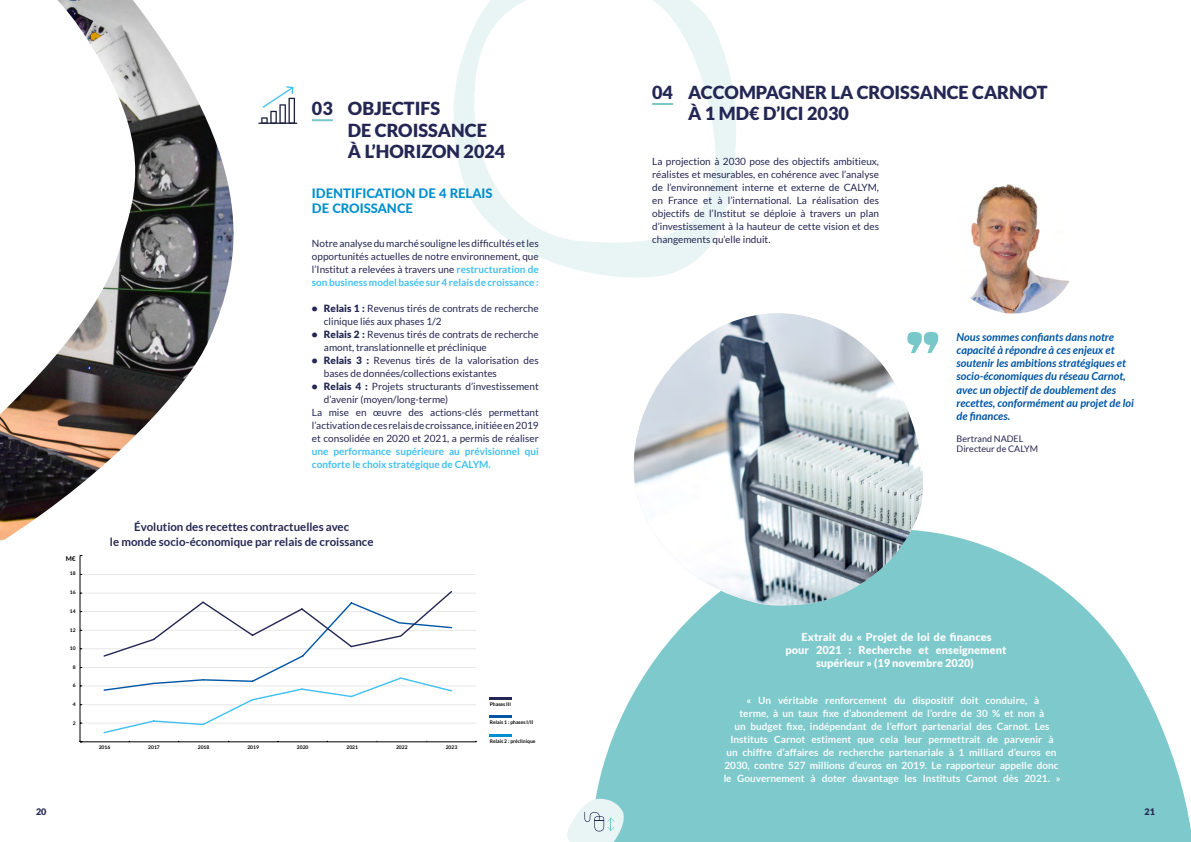
<style>
.page{position:relative;width:1191px;height:842px;background:#fff}
.page>*{position:absolute;margin:0;border:0;box-sizing:border-box;transform-origin:0 0}
.t1{font:900 18px/21.6px "Lato";color:#242753}
.t2{font:800 13px/15.6px "Lato";color:#008fcf}
.t3{font:700 11.5px/14.9px "Lato";color:#242753;text-align:center}
.t4{font:italic 700 11px/13.2px "Lato";color:#0056a4}
.t5{font:900 11px/13px "Lato";color:#fff;text-align:center}
.t6{font:10px/13px "Lato";color:#242753}
.t7{font:700 10px/13px "Lato";color:#fff;text-align:center}
.t8{font:700 10px/13px "Lato";color:#41c0f0}
.t9{font:9px/10.8px "Lato";color:#242753}
.t10{font:900 9px "Lato";color:#242753}
.t11{font:700 6.6px "Lato";color:#000}
.t12{font:700 5px "Lato";color:#000}
.s1{font-weight:700;color:#41c0f0}
.s2{font-weight:900}
</style>
<div class="page">
<svg style="left:453px;top:0;width:283px;height:278px"></svg>
<hr style="left:312px;top:119px;width:21px;height:2px;background:#78c7c9">
<hr style="left:258px;top:123px;width:39px;height:1px;background:#1a203d">
<svg style="left:261px;top:86px;width:34px;height:38px"></svg>
<hr style="left:489px;top:734px;width:23px;height:3px;background:#008fcf">
<hr style="left:489px;top:715px;width:23px;height:3px;background:#0056a4">
<hr style="left:489px;top:697px;width:23px;height:2px;background:#242753">
<hr style="left:80px;top:593px;width:396px;height:1px;background:#000">
<hr style="left:80px;top:611px;width:396px;height:1px;background:#000">
<hr style="left:80px;top:630px;width:396px;height:1px;background:#000">
<hr style="left:80px;top:648px;width:396px;height:1px;background:#000">
<hr style="left:80px;top:667px;width:396px;height:1px;background:#000">
<hr style="left:80px;top:686px;width:396px;height:1px;background:#000">
<hr style="left:80px;top:704px;width:396px;height:1px;background:#000">
<hr style="left:80px;top:723px;width:396px;height:1px;background:#000">
<hr style="left:80px;top:555px;width:1px;height:187px;background:#000">
<hr style="left:80px;top:741px;width:396px;height:1px;background:#000">
<svg style="left:102px;top:591px;width:351px;height:143px"></svg>
<svg style="left:0;top:540px;width:258px;height:177px"></svg>
<img style="left:0;top:0;width:234px;height:540px">
<hr style="left:80px;top:574px;width:396px;height:1px;background:#000">
<hr style="left:652px;top:103px;width:21px;height:2px;background:#78c7c9">
<svg style="left:926px;top:332px;width:12px;height:21px"></svg>
<img style="left:970px;top:184px;width:100px;height:130px">
<svg style="left:595px;top:531px;width:596px;height:311px;fill:#7ec9cb"></svg>
<img style="left:616px;top:313px;width:310px;height:293px">
<svg style="left:567px;top:799px;width:60px;height:43px;background:#d9ebec"></svg>
<p class="t11" style="left:66px;top:554px;width:11px">M€</p>
<p class="t12" style="left:70px;top:570px;width:7px">18</p>
<p class="t12" style="left:70px;top:590px;width:7px">16</p>
<p class="t12" style="left:70px;top:608px;width:7px">14</p>
<p class="t12" style="left:70px;top:627px;width:7px">12</p>
<p class="t12" style="left:70px;top:645px;width:7px">10</p>
<p class="t12" style="left:73px;top:664px;width:4px">8</p>
<p class="t12" style="left:73px;top:683px;width:4px">6</p>
<p class="t12" style="left:73px;top:701px;width:4px">4</p>
<p class="t12" style="left:73px;top:720px;width:4px">2</p>
<h1 class="t1" style="left:348px;top:97px;width:159px;text-indent:-36px">03 OBJECTIFS<br>DE CROISSANCE<br>À L’HORIZON 2024</h1>
<h2 class="t2" style="left:312px;top:185px;width:182px">IDENTIFICATION DE 4 RELAIS<br>DE CROISSANCE</h2>
<p class="t6" style="left:312px;top:236px;width:228px;text-align:justify">Notre analyse du marché souligne les difficultés et les opportunités actuelles de notre environnement, que l’Institut a relevées à travers une <span class="s1">restructuration de son business model basée sur 4 relais de croissance :</span></p>
<p class="t6" style="left:324px;top:301px;width:216px;text-indent:-12px"><span class="s2">• Relais 1 :</span> Revenus tirés de contrats de recherche clinique liés aux phases 1/2</p>
<p class="t6" style="left:324px;top:327px;width:216px;text-indent:-12px"><span class="s2">• Relais 2 :</span> Revenus tirés de contrats de recherche amont, translationnelle et préclinique</p>
<p class="t6" style="left:324px;top:353px;width:216px;text-indent:-12px"><span class="s2">• Relais 3 :</span> Revenus tirés de la valorisation des bases de données/collections existantes</p>
<p class="t6" style="left:312px;top:379px;width:228px"><span class="s2">• Relais 4 :</span> Projets structurants d’investissement</p>
<p class="t6" style="left:324px;top:392px;width:126px">d’avenir (moyen/long-terme)</p>
<p class="t6" style="left:312px;top:405px;width:228px">La mise en œuvre des actions-clés permettant</p>
<p class="t6" style="left:312px;top:418px;width:228px">l’activation de ces relais de croissance, initiée en 2019</p>
<p class="t6" style="left:312px;top:431px;width:228px">et consolidée en 2020 et 2021, a permis de réaliser</p>
<p class="t8" style="left:312px;top:444px;width:228px">une performance supérieure au prévisionnel qui conforte le choix stratégique de CALYM.</p>
<p class="t3" style="left:110px;top:520px;width:265px">Évolution des recettes contractuelles avec<br>le monde socio-économique par relais de croissance</p>
<p class="t12" style="left:99px;top:744px;width:13px">2016</p>
<p class="t12" style="left:148px;top:744px;width:13px">2017</p>
<p class="t12" style="left:198px;top:744px;width:13px">2018</p>
<p class="t12" style="left:247px;top:744px;width:13px">2019</p>
<p class="t12" style="left:297px;top:744px;width:13px">2020</p>
<p class="t12" style="left:346px;top:744px;width:13px">2021</p>
<p class="t12" style="left:396px;top:744px;width:13px">2022</p>
<p class="t12" style="left:446px;top:744px;width:13px">2023</p>
<p class="t12" style="left:490px;top:701px;width:23px">Phases III</p>
<p class="t12" style="left:490px;top:720px;width:45px">Relais 1 : phases I/II</p>
<p class="t12" style="left:490px;top:738px;width:47px">Relais 2 : préclinique</p>
<h1 class="t1" style="left:688px;top:81px;width:361px;text-indent:-36px">04 ACCOMPAGNER LA CROISSANCE CARNOT<br>À 1 MD€ D’ICI 2030</h1>
<p class="t6" style="left:652px;top:155px;width:228px;text-align:justify">La projection à 2030 pose des objectifs ambitieux, réalistes et mesurables, en cohérence avec l’analyse de l’environnement interne et externe de CALYM, en France et à l’international. La réalisation des objectifs de l’Institut se déploie à travers un plan d’investissement à la hauteur de cette vision et des changements qu’elle induit.</p>
<p class="t4" style="left:956px;top:330px;width:179px">Nous sommes confiants dans notre capacité à répondre à ces enjeux et soutenir les ambitions stratégiques et socio-économiques du réseau Carnot, avec un objectif de doublement des recettes, conformément au projet de loi de finances.</p>
<p class="t9" style="left:956px;top:433px;width:83px">Bertrand NADEL<br>Directeur de CALYM</p>
<p class="t5" style="left:785px;top:630px;width:223px">Extrait du « Projet de loi de finances<br>pour 2021 : Recherche et enseignement supérieur » (19 novembre 2020)</p>
<p class="t7" style="left:723px;top:694px;width:338px">« Un véritable renforcement du dispositif doit conduire, à<br>terme, à un taux fixe d’abondement de l’ordre de 30 % et non à<br>un budget fixe, indépendant de l’effort partenarial des Carnot. Les Instituts Carnot estiment que cela leur permettrait de parvenir à<br>un chiffre d’affaires de recherche partenariale à 1 milliard d’euros en 2030, contre 527 millions d’euros en 2019. Le rapporteur appelle donc le Gouvernement à doter davantage les Instituts Carnot dès 2021. »</p>
<p class="t10" style="left:36px;top:807px;width:12px">20</p>
<p class="t10" style="left:1144px;top:807px;width:12px">21</p>
</div>
